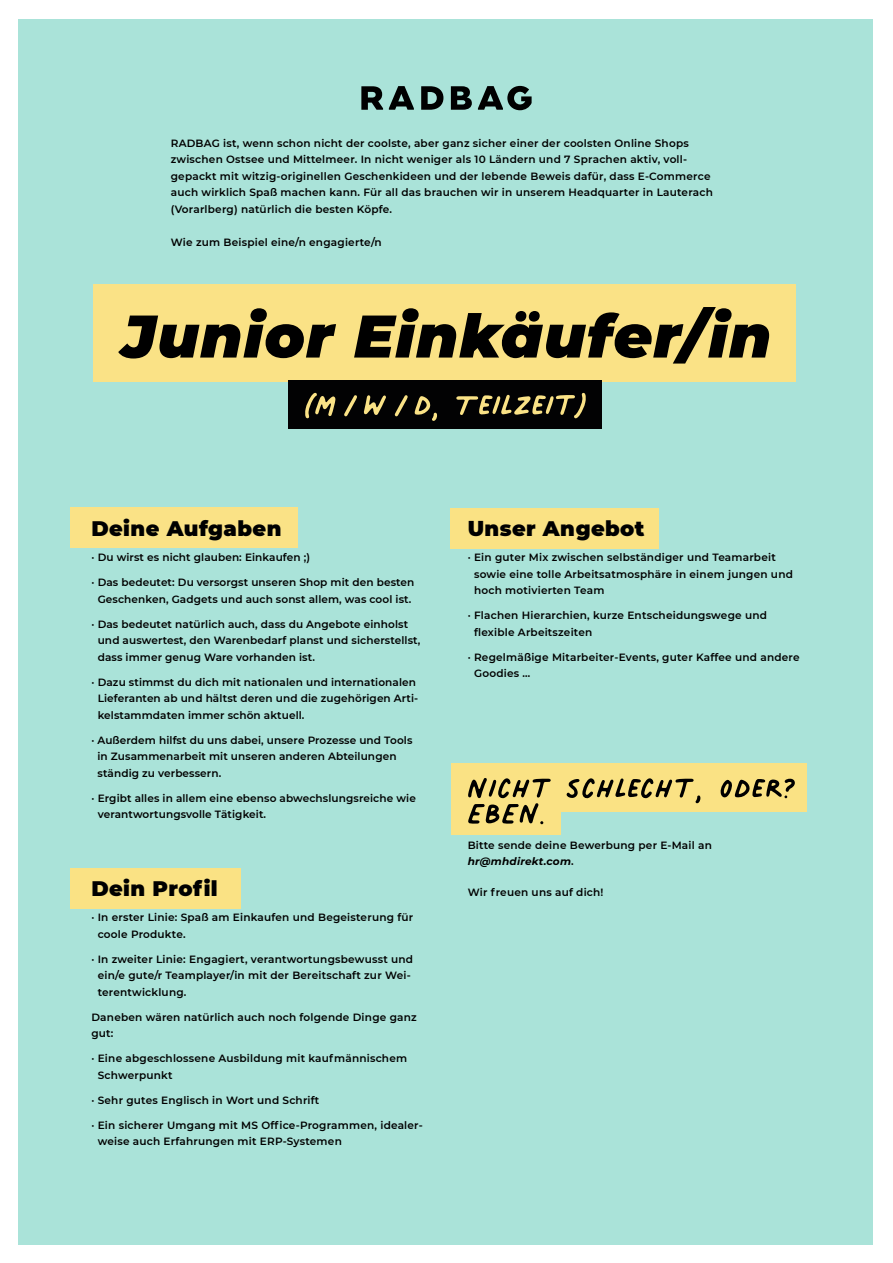
<style>
.page{position:relative;width:893px;height:1263px;background:#fff}
.page>*{position:absolute;margin:0;border:0;box-sizing:border-box;transform-origin:0 0}
.t1{font:italic 900 60px "Montserrat";letter-spacing:.02em;color:#000}
.t2{font:60px "Palmer Lake Print";color:#fae286}
.t3{font:57px "Palmer Lake Print";letter-spacing:.02em;color:#000}
.t4{font:900 21px "Montserrat";letter-spacing:.02em;color:#000}
.t5{font:600 10.5px/16.5px "Montserrat";letter-spacing:.02em;color:#000}
.s1{font-weight:700;font-style:italic}
</style>
<div class="page">
<div style="left:18px;top:19px;width:855px;height:1225px;background:#aae3d9"></div>
<div style="left:94px;top:284px;width:702px;height:98px;background:#fae286"></div>
<div style="left:289px;top:380px;width:313px;height:49px;background:#020203"></div>
<div style="left:70px;top:507px;width:228px;height:41px;background:#fae286"></div>
<div style="left:451px;top:763px;width:355px;height:49px;background:#fae284"></div>
<div style="left:451px;top:786px;width:109px;height:48px;background:#fae284"></div>
<div style="left:451px;top:508px;width:208px;height:41px;background:#fae284"></div>
<div style="left:70px;top:868px;width:170px;height:40px;background:#fae284"></div>
<svg style="left:421px;top:86px;width:22px;height:24px"></svg>
<svg style="left:451px;top:86px;width:21px;height:24px"></svg>
<svg style="left:361px;top:86px;width:22px;height:24px"></svg>
<svg style="left:389px;top:86px;width:25px;height:24px"></svg>
<svg style="left:478px;top:86px;width:54px;height:24px"></svg>
<p class="t5" style="left:171px;top:134px;width:544px">RADBAG ist, wenn schon nicht der coolste, aber ganz sicher einer der coolsten Online Shops zwischen Ostsee und Mittelmeer. In nicht weniger als 10 Ländern und 7 Sprachen aktiv, voll&shy;gepackt mit witzig-originellen Geschenkideen und der lebende Beweis dafür, dass E-Commerce auch wirklich Spaß machen kann. Für all das brauchen wir in unserem Headquarter in Lauterach (Vorarlberg) natürlich die besten Köpfe.</p>
<p class="t5" style="left:171px;top:233px;width:212px">Wie zum Beispiel eine/n engagierte/n</p>
<h1 class="t1" style="left:122px;top:291px;width:651px">Junior Einkäufer/in</h1>
<h1 class="t2" style="left:302px;top:374px;width:288px">(m/w/d, Teilzeit)</h1>
<h3 class="t4" style="left:91px;top:513px;width:192px">Deine Aufgaben</h3>
<p class="t5" style="left:91px;top:549px;width:220px">· Du wirst es nicht glauben: Einkaufen ;)</p>
<p class="t5" style="left:91px;top:574px;width:324px;text-align:center">· Das bedeutet: Du versorgst unseren Shop mit den besten<br>Geschenken, Gadgets und auch sonst allem, was cool ist.</p>
<p class="t5" style="left:98px;top:615px;width:324px;text-indent:-6px">· Das bedeutet natürlich auch, dass du Angebote einholst und auswertest, den Warenbedarf planst und sicherstellst, dass immer genug Ware vorhanden ist.</p>
<p class="t5" style="left:98px;top:673px;width:322px;text-indent:-6px">· Dazu stimmst du dich mit nationalen und internationalen<br>Lieferanten ab und hältst deren und die zugehörigen Arti&shy;kelstammdaten immer schön aktuell.</p>
<p class="t5" style="left:98px;top:731px;width:316px;text-indent:-6px">· Außerdem hilfst du uns dabei, unsere Prozesse und Tools in Zusammenarbeit mit unseren anderen Abteilungen ständig zu verbessern.</p>
<p class="t5" style="left:98px;top:789px;width:320px;text-indent:-6px">· Ergibt alles in allem eine ebenso abwechslungsreiche wie verantwortungsvolle Tätigkeit.</p>
<h3 class="t4" style="left:91px;top:873px;width:128px">Dein Profil</h3>
<p class="t5" style="left:98px;top:909px;width:317px;text-indent:-6px">· In erster Linie: Spaß am Einkaufen und Begeisterung für coole Produkte.</p>
<p class="t5" style="left:98px;top:950px;width:317px;text-indent:-6px">· In zweiter Linie: Engagiert, verantwortungsbewusst und ein/e gute/r Teamplayer/in mit der Bereitschaft zur Wei&shy;terentwicklung.</p>
<p class="t5" style="left:91px;top:1008px;width:327px">Daneben wären natürlich auch noch folgende Dinge ganz gut:</p>
<p class="t5" style="left:98px;top:1050px;width:311px;text-indent:-6px">· Eine abgeschlossene Ausbildung mit kaufmännischem<br>Schwerpunkt</p>
<p class="t5" style="left:91px;top:1091px;width:229px">· Sehr gutes Englisch in Wort und Schrift</p>
<p class="t5" style="left:98px;top:1116px;width:327px;text-indent:-6px">· Ein sicherer Umgang mit MS Office-Programmen, idealer&shy;weise auch Erfahrungen mit ERP-Systemen</p>
<h3 class="t4" style="left:468px;top:513px;width:178px">Unser Angebot</h3>
<p class="t5" style="left:474px;top:549px;width:320px;text-indent:-6px">· Ein guter Mix zwischen selbständiger und Teamarbeit sowie eine tolle Arbeitsatmosphäre in einem jungen und hoch motivierten Team</p>
<p class="t5" style="left:474px;top:607px;width:295px;text-indent:-6px">· Flachen Hierarchien, kurze Entscheidungswege und flexible Arbeitszeiten</p>
<p class="t5" style="left:474px;top:648px;width:327px;text-indent:-6px">· Regelmäßige Mitarbeiter-Events, guter Kaffee und andere<br>Goodies …</p>
<h2 class="t3" style="left:468px;top:759px;width:329px">Nicht schlecht, oder?</h2>
<h2 class="t3" style="left:468px;top:784px;width:82px">EBEN.</h2>
<p class="t5" style="left:468px;top:836px;width:246px">Bitte sende deine Bewerbung per E-Mail an <span class="s1">hr@mhdirekt.com</span>.</p>
<p class="t5" style="left:468px;top:883px;width:137px">Wir freuen uns auf dich!</p>
</div>
